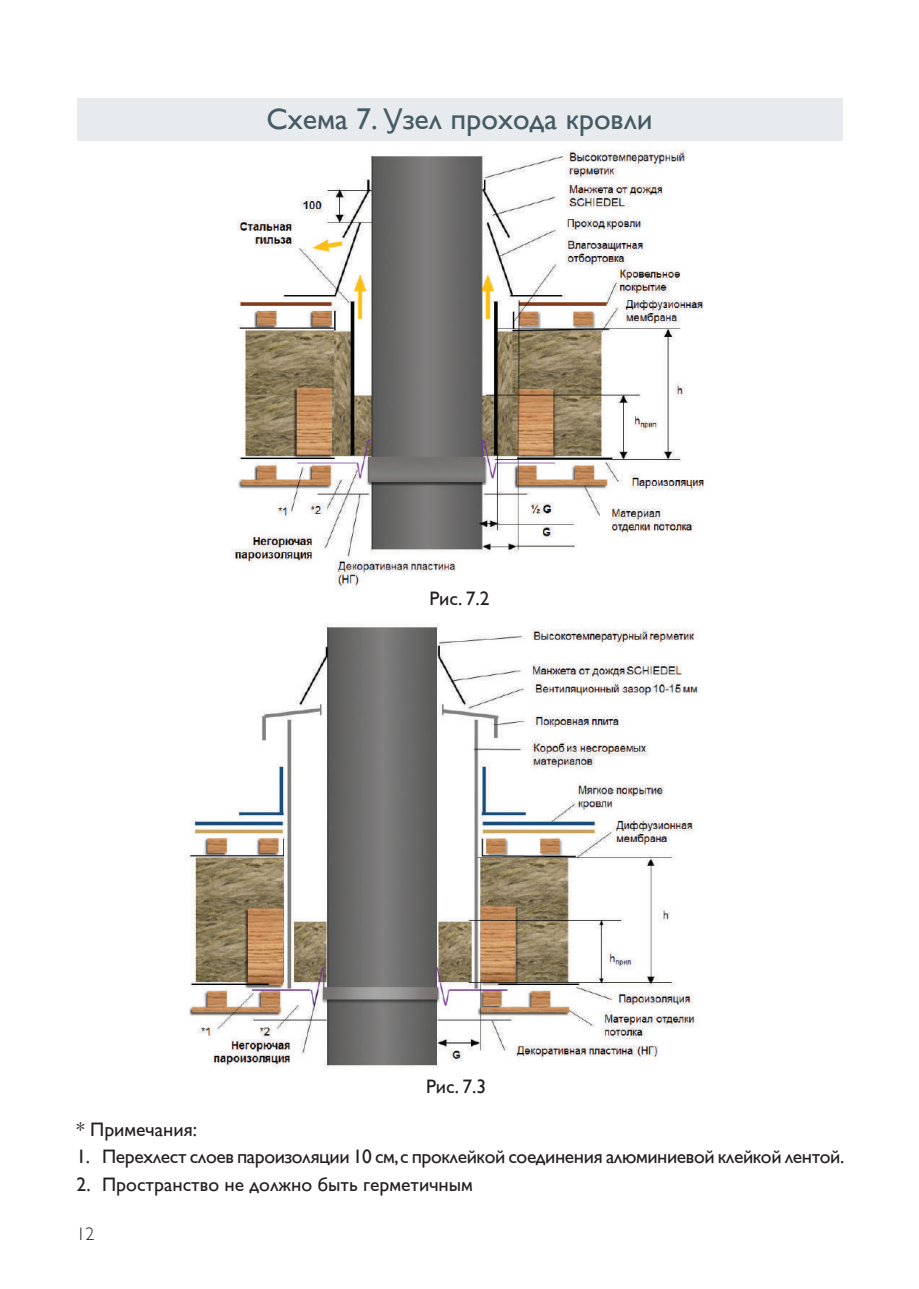
<style>
.page{position:relative;width:919px;height:1289px;background:#fff}
.page>*{position:absolute;margin:0;border:0;box-sizing:border-box;transform-origin:0 0}
.t1{font:30px "Gill Sans";color:#465a64}
.t2{font:19.5px "Gill Sans";letter-spacing:-.02em;color:#231f20}
.t3{font:19.5px "Gill Sans";color:#231f20}
.t4{font:300 18px "Gill Sans";color:#231f20}
</style>
<div class="page">
<div style="left:77px;top:98px;width:765px;height:42px;background:#e7ebee"></div>
<img style="left:231px;top:150px;width:473px;height:439px">
<img style="left:185px;top:623px;width:514px;height:445px">
<h1 class="t1" style="left:266px;top:102px;width:387px">Схема 7. Узел прохода кровли</h1>
<p class="t2" style="left:429px;top:587px;width:62px">Рис. 7.2</p>
<p class="t2" style="left:426px;top:1074px;width:62px">Рис. 7.3</p>
<p class="t3" style="left:77px;top:1117px;width:122px">* Примечания:</p>
<p class="t2" style="left:77px;top:1145px;width:769px">1. Перехлест слоев пароизоляции 10 см, с проклейкой соединения алюминиевой клейкой лентой.</p>
<p class="t3" style="left:77px;top:1172px;width:398px">2. Пространство не должно быть герметичным</p>
<p class="t4" style="left:77px;top:1223px;width:19px">12</p>
</div>
